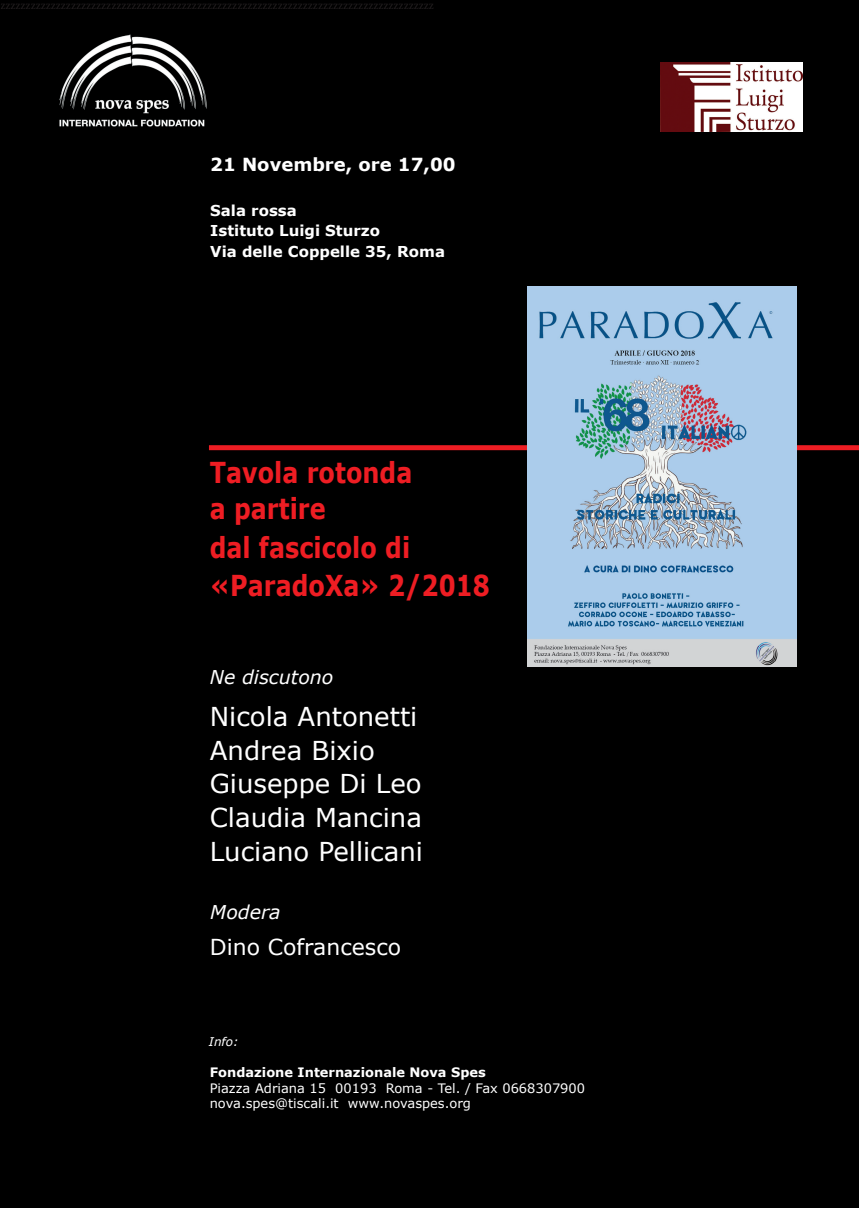
<style>
.page{position:relative;width:859px;height:1208px;background:#000}
.page>*{position:absolute;margin:0;border:0;box-sizing:border-box;transform-origin:0 0}
.t1{font:700 28.8px/36px "Verdana";color:#ee1d23;scale:.83 1}
.t2{font:26px/33.6px "Verdana";color:#fff}
.t3{font:22px "Verdana";color:#fff}
.t4{font:italic 19px "Verdana";color:#fff}
.t5{font:700 18px "Verdana";color:#fff}
.t6{font:700 15px/20.9px "Verdana";color:#fff}
.t7{font:13px/15.6px "Verdana";color:#fff}
.t8{font:700 13px "Verdana";color:#fff}
.t9{font:12px "Minion Pro";color:#231f20}
.t10{font:italic 12px "Verdana";color:#fff}
</style>
<div class="page">
<img style="left:57px;top:30px;width:153px;height:102px">
<div style="left:209px;top:445px;width:650px;height:5px;background:#ee1d23"></div>
<img style="left:527px;top:286px;width:270px;height:381px">
<img style="left:660px;top:62px;width:142px;height:70px">
<p class="t9" style="left:0;top:-3px;width:435px">zzzzzzzzzzzzzzzzzzzzzzzzzzzzzzzzzzzzzzzzzzzzzzzzzzzzzzzzzzzzzzzzzzzzzzzzzzzzzzzzzzzzzz</p>
<h3 class="t5" style="left:210px;top:151px;width:247px">21 Novembre, ore 17,00</h3>
<p class="t6" style="left:210px;top:199px;width:236px">Sala rossa<br>Istituto Luigi Sturzo<br>Via delle Coppelle 35, Roma</p>
<h1 class="t1" style="left:210px;top:453px;width:246px">Tavola rotonda a partire</h1>
<h1 class="t1" style="left:210px;top:527px;width:339px;line-height:38.8px">dal fascicolo di «ParadoXa» 2/2018</h1>
<h3 class="t4" style="left:210px;top:663px;width:125px">Ne discutono</h3>
<h2 class="t2" style="left:210px;top:699px;width:215px">Nicola Antonetti<br>Andrea Bixio<br>Giuseppe Di Leo<br>Claudia Mancina<br>Luciano Pellicani</h2>
<h3 class="t4" style="left:210px;top:899px;width:72px">Modera</h3>
<h3 class="t3" style="left:210px;top:932px;width:193px">Dino Cofrancesco</h3>
<p class="t10" style="left:209px;top:1033px;width:31px">Info:</p>
<p class="t8" style="left:210px;top:1063px;width:277px">Fondazione Internazionale Nova Spes</p>
<p class="t7" style="left:210px;top:1079px;width:377px">Piazza Adriana 15 00193 Roma - Tel. / Fax 0668307900 nova.spes@tiscali.it www.novaspes.org</p>
</div>
